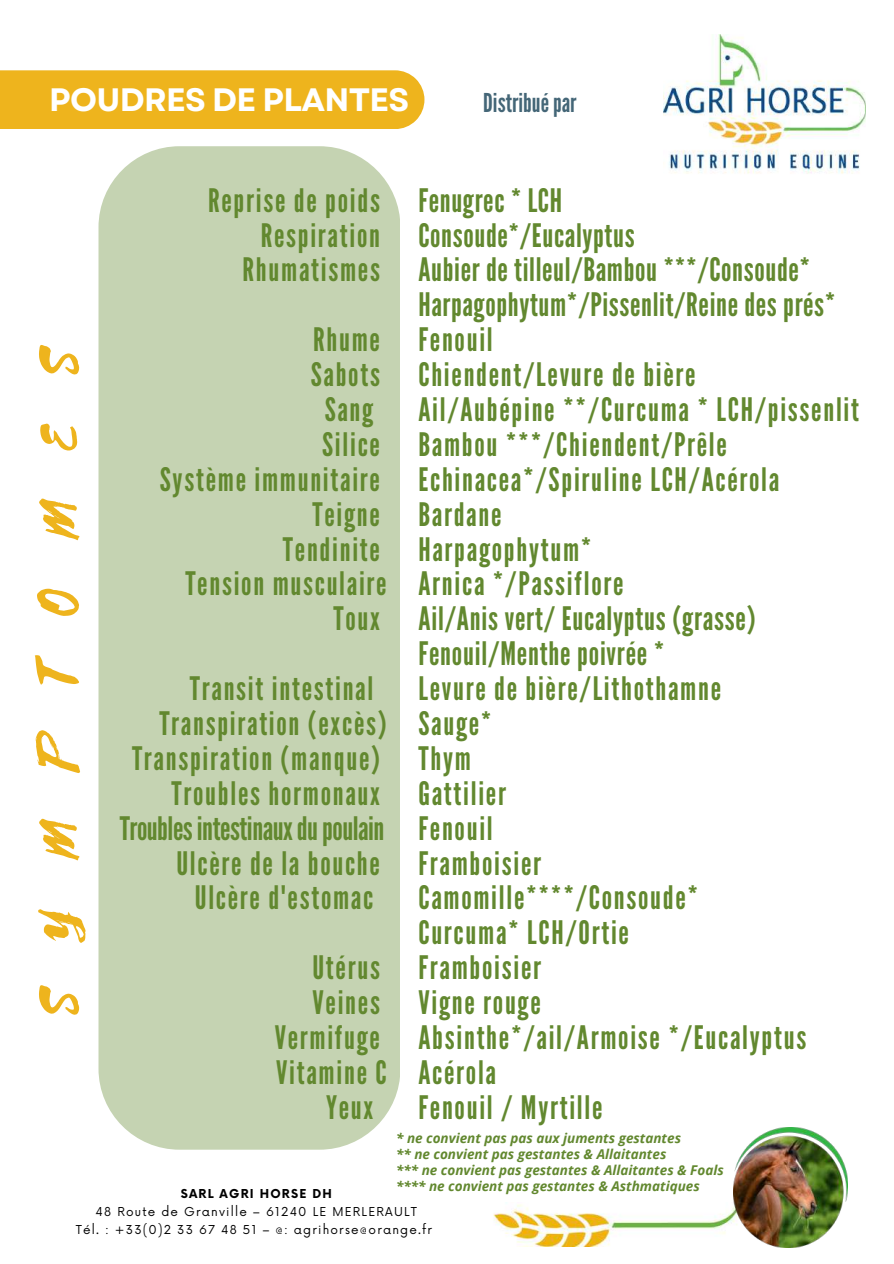
<style>
.page{position:relative;width:894px;height:1264px;background:#fff}
.page>*{position:absolute;margin:0;border:0;box-sizing:border-box;transform-origin:0 0}
.t1{font:61.95px "Selima";color:#eeb41d}
.t2{font:700 32.4px "Garet";letter-spacing:-.02em;color:#fff}
.t3{font:32.25px/34.8px "League Gothic";letter-spacing:.055em;color:#62882f;text-align:right}
.t4{font:32.25px "League Gothic";letter-spacing:-.015em;color:#62882f}
.t5{font:25.95px "League Gothic";color:#467}
.t6{font:italic 700 13.5px/15.8px "Open Sans";color:#62882f}
.t7{font:12px/18px "Now";letter-spacing:.1em;color:#000;text-align:center}
.t8{font:700 12px "Now";letter-spacing:.1em;color:#000}
</style>
<div class="page">
<div style="left:0;top:70px;width:424px;height:59px;background:#eeb41d"></div>
<div style="left:98px;top:146px;width:302px;height:1003px;background:#c5d3b2;border-radius:81px"></div>
<img style="left:493px;top:1202px;width:239px;height:44px">
<img style="left:732px;top:1127px;width:115px;height:120px">
<img style="left:663px;top:35px;width:202px;height:139px">
<p class="t2" style="left:49px;top:76px;width:361px">POUDRES DE PLANTES</p>
<p class="t5" style="left:483px;top:88px;width:95px">Distribuépar</p>
<h1 class="t1" style="left:25px;top:1013px;width:672px;rotate:-90deg">SYMPTOMES</h1>
<p class="t3" style="left:208px;top:183px;width:173px">Reprise de poids<br>Respiration<br>Rhumatismes</p>
<p class="t3" style="left:313px;top:323px;width:68px">Rhume</p>
<p class="t3" style="left:311px;top:358px;width:71px">Sabots</p>
<p class="t3" style="left:324px;top:393px;width:50px">Sang</p>
<p class="t3" style="left:322px;top:427px;width:59px">Silice</p>
<p class="t3" style="left:160px;top:462px;width:221px">Système immunitaire</p>
<p class="t3" style="left:312px;top:497px;width:69px">Teigne</p>
<p class="t3" style="left:283px;top:532px;width:98px">Tendinite</p>
<p class="t3" style="left:185px;top:567px;width:203px">Tension musculaire</p>
<p class="t3" style="left:333px;top:602px;width:48px">Toux</p>
<p class="t3" style="left:190px;top:672px;width:185px">Transit intestinal</p>
<p class="t3" style="left:159px;top:706px;width:229px">Transpiration (excès)</p>
<p class="t3" style="left:132px;top:741px;width:249px">Transpiration (manque)</p>
<p class="t3" style="left:171px;top:776px;width:210px">Troubles hormonaux</p>
<p class="t4" style="left:120px;top:809px;width:266px">Troublesintestinauxdupoulain</p>
<p class="t3" style="left:176px;top:846px;width:205px">Ulcère de la bouche</p>
<p class="t3" style="left:195px;top:881px;width:180px">Ulcère d'estomac</p>
<p class="t3" style="left:312px;top:951px;width:69px">Utérus</p>
<p class="t3" style="left:312px;top:985px;width:69px">Veines</p>
<p class="t3" style="left:275px;top:1020px;width:107px">Vermifuge</p>
<p class="t3" style="left:276px;top:1055px;width:112px">Vitamine C</p>
<p class="t3" style="left:326px;top:1090px;width:49px">Yeux</p>
<p class="t3" style="left:418px;top:183px;width:442px;text-align:left">Fenugrec * LCH<br>Consoude*/Eucalyptus<br>Aubier de tilleul/Bambou ***/Consoude*<br>Harpagophytum*/Pissenlit/Reine des prés*<br>Fenouil<br>Chiendent/Levure de bière<br>Ail/Aubépine **/Curcuma * LCH/pissenlit<br>Bambou ***/Chiendent/Prêle<br>Echinacea*/Spiruline LCH/Acérola<br>Bardane<br>Harpagophytum*<br>Arnica */Passiflore<br>Ail/Anis vert/ Eucalyptus (grasse)<br>Fenouil/Menthe poivrée *<br>Levure de bière/Lithothamne<br>Sauge*<br>Thym<br>Gattilier<br>Fenouil<br>Framboisier<br>Camomille****/Consoude*<br>Curcuma* LCH/Ortie<br>Framboisier<br>Vigne rouge<br>Absinthe*/ail/Armoise */Eucalyptus<br>Acérola<br>Fenouil / Myrtille</p>
<p class="t6" style="left:396px;top:1130px;width:329px">* ne convient pas pas aux juments gestantes<br>** ne convient pas gestantes &amp; Allaitantes<br>*** ne convient pas gestantes &amp; Allaitantes &amp; Foals **** ne convient pas gestantes &amp; Asthmatiques</p>
<p class="t8" style="left:181px;top:1187px;width:153px">SARL AGRI HORSE DH</p>
<p class="t7" style="left:76px;top:1203px;width:358px">48 Route de Granville – 61240 LE MERLERAULT<br>Tél. : +33(0)2 33 67 48 51 – @: agrihorse@orange.fr</p>
</div>
